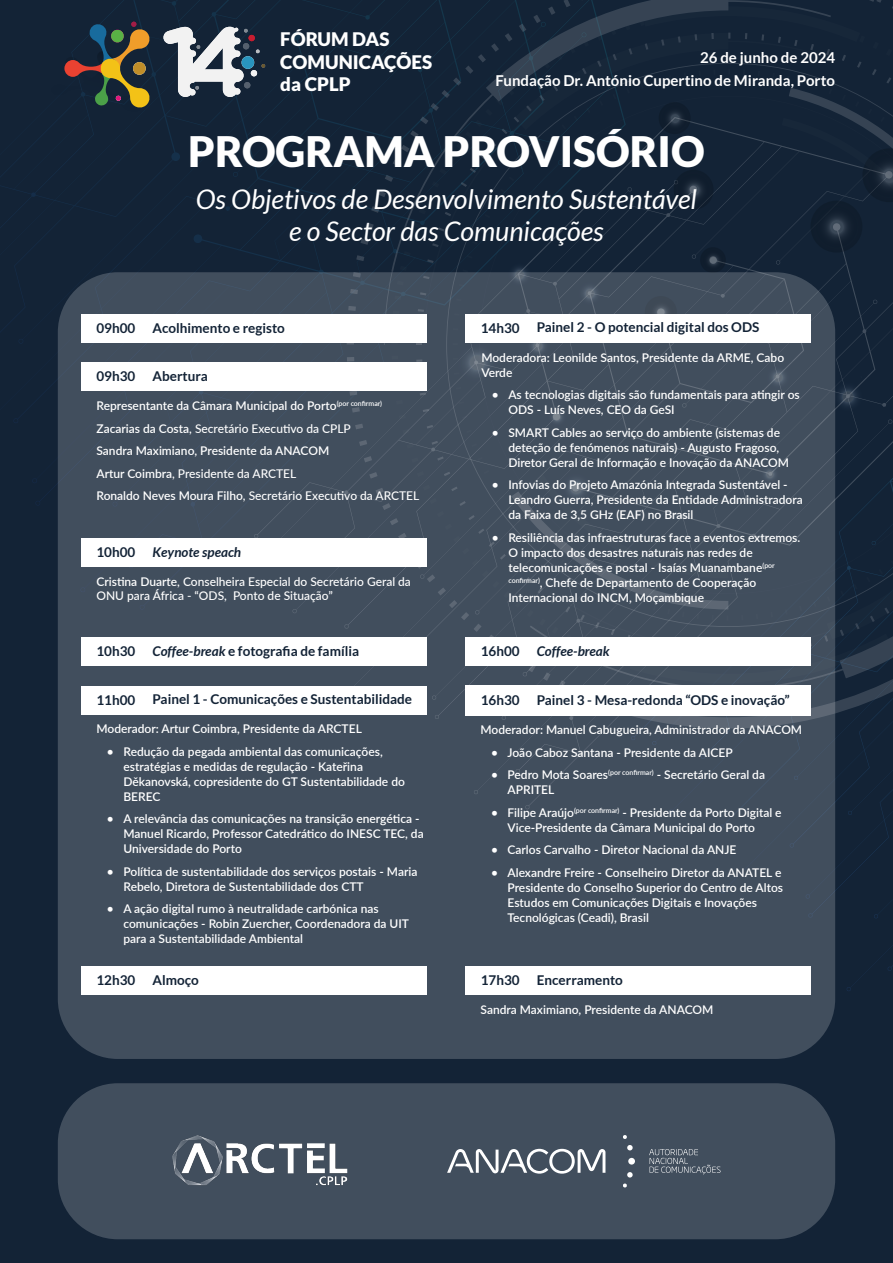
<style>
.page{position:relative;width:893px;height:1263px;background:#132336}
.page>*{position:absolute;margin:0;border:0;box-sizing:border-box;transform-origin:0 0}
.t1{font:900 42px "Lato";color:#fff}
.t2{font:italic 27px/32.4px "Lato";color:#fff;text-align:center}
.t3{font:900 18.75px/22.5px "Lato";color:#fff}
.t4{font:700 15px/23.2px "Lato";color:#fff;text-align:right}
.t5{font:700 13.5px "Lato";color:#132336}
.t6{font:italic 700 13.5px "Lato";color:#132336}
.t7{font:600 12px/15px "Lato";color:#fff}
.t8{font:500 12px/14.4px "Lato";color:#fff}
.s1{font-weight:500}
.s2{font-weight:600}
.s3{font-style:italic}
</style>
<div class="page">
<svg style="left:610px;top:28px;width:6px;height:4px"></svg>
<svg style="left:556px;top:33px;width:263px;height:258px"></svg>
<svg style="left:700px;top:247px;width:26px;height:26px"></svg>
<svg style="left:810px;top:201px;width:52px;height:52px"></svg>
<svg style="left:625px;top:0;width:268px;height:224px"></svg>
<svg style="left:0;top:0;width:556px;height:505px"></svg>
<svg style="left:835px;top:328px;width:58px;height:663px"></svg>
<div style="left:58px;top:272px;width:777px;height:787px;background:#414e5d;border-radius:60px"></div>
<div style="left:81px;top:314px;width:345px;height:28px;background:#fff"></div>
<div style="left:81px;top:966px;width:345px;height:29px;background:#fff"></div>
<div style="left:465px;top:637px;width:345px;height:29px;background:#fff"></div>
<div style="left:81px;top:362px;width:345px;height:29px;background:#fff"></div>
<div style="left:81px;top:538px;width:345px;height:29px;background:#fff"></div>
<div style="left:81px;top:686px;width:345px;height:28px;background:#fff"></div>
<div style="left:81px;top:637px;width:345px;height:29px;background:#fff"></div>
<div style="left:465px;top:314px;width:345px;height:28px;background:#fff"></div>
<div style="left:465px;top:686px;width:345px;height:30px;background:#fff"></div>
<div style="left:465px;top:966px;width:345px;height:29px;background:#fff"></div>
<div style="left:58px;top:1083px;width:777px;height:156px;background:#414e5d;border-radius:60px"></div>
<img style="left:172px;top:1135px;width:175px;height:51px">
<svg style="left:623px;top:1135px;width:12px;height:53px"></svg>
<svg style="left:649px;top:1149px;width:72px;height:25px"></svg>
<svg style="left:447px;top:1149px;width:158px;height:25px"></svg>
<svg style="left:51px;top:22px;width:99px;height:90px"></svg>
<svg style="left:163px;top:27px;width:102px;height:70px"></svg>
<h3 class="t3" style="left:280px;top:28px;width:153px">FÓRUM DAS<br>COMUNICAÇÕES da CPLP</h3>
<p class="t4" style="left:496px;top:45px;width:341px">26 de junho de 2024<br>Fundação Dr. António Cupertino de Miranda, Porto</p>
<h1 class="t1" style="left:188px;top:127px;width:518px">PROGRAMA PROVISÓRIO</h1>
<h2 class="t2" style="left:196px;top:184px;width:503px">Os Objetivos de Desenvolvimento Sustentável e o Sector das Comunicações</h2>
<p class="t5" style="left:96px;top:320px;width:40px">09h00</p>
<p class="t5" style="left:153px;top:320px;width:134px">Acolhimento e registo</p>
<p class="t5" style="left:96px;top:368px;width:40px">09h30</p>
<p class="t5" style="left:153px;top:368px;width:57px">Abertura</p>
<p class="t7" style="left:96px;top:394px;width:324px;line-height:22.5px">Representante da Câmara Municipal do Porto<sup>(por</sup> <sup>confirmar)<br></sup>Zacarias da Costa<span class="s1">, Secretário Executivo da CPLP<br></span>Sandra Maximiano, Presidente da ANACOM<br>Artur Coimbra<span class="s1">, Presidente da ARCTEL<br></span>Ronaldo Neves Moura Filho<span class="s1">, Secretário Executivo da ARCTEL</span></p>
<p class="t5" style="left:96px;top:544px;width:40px">10h00</p>
<p class="t6" style="left:153px;top:544px;width:90px">Keynote speach</p>
<p class="t8" style="left:96px;top:574px;width:316px"><span class="s2">Cristina Duarte</span>, Conselheira Especial do Secretário Geral da<br>ONU para África - “ODS, Ponto de Situação”</p>
<p class="t5" style="left:96px;top:644px;width:40px">10h30</p>
<p class="t5" style="left:153px;top:643px;width:208px"><span class="s3">Coffee-break</span> e fotografia de família</p>
<p class="t5" style="left:96px;top:692px;width:40px">11h00</p>
<p class="t5" style="left:153px;top:691px;width:261px">Painel 1 - Comunicações e Sustentabilidade</p>
<p class="t7" style="left:96px;top:721px;width:267px">Moderador: Artur Coimbra, Presidente da ARCTEL</p>
<p class="t7" style="left:123px;top:743px;width:283px;text-indent:-16px">• Redução da pegada ambiental das comunicações, estratégias e medidas de regulação - Kateřina Děkanovská, copresidente do GT Sustentabilidade do BEREC</p>
<p class="t7" style="left:123px;top:811px;width:302px;text-indent:-16px">• A relevância das comunicações na transição energética -<br>Manuel Ricardo, Professor Catedrático do INESC TEC, da<br>Universidade do Porto</p>
<p class="t7" style="left:123px;top:863px;width:295px;text-indent:-16px">• Política de sustentabilidade dos serviços postais - Maria<br>Rebelo, Diretora de Sustentabilidade dos CTT</p>
<p class="t7" style="left:123px;top:901px;width:287px;text-indent:-16px">• A ação digital rumo à neutralidade carbónica nas comunicações - Robin Zuercher, Coordenadora da UIT para a Sustentabilidade Ambiental</p>
<p class="t5" style="left:96px;top:972px;width:40px">12h30</p>
<p class="t5" style="left:153px;top:972px;width:48px">Almoço</p>
<p class="t5" style="left:481px;top:320px;width:40px">14h30</p>
<p class="t5" style="left:537px;top:319px;width:224px">Painel 2 - O potencial digital dos ODS</p>
<p class="t7" style="left:481px;top:349px;width:304px">Moderadora: Leonilde Santos, Presidente da ARME, Cabo<br>Verde</p>
<p class="t7" style="left:508px;top:387px;width:293px;text-indent:-16px">• As tecnologias digitais são fundamentais para atingir os<br>ODS - Luís Neves, CEO da GeSI</p>
<p class="t7" style="left:508px;top:424px;width:282px;text-indent:-16px">• SMART Cables ao serviço do ambiente (sistemas de deteção de fenómenos naturais) - Augusto Fragoso,<br>Diretor Geral de Informação e Inovação da ANACOM</p>
<p class="t7" style="left:508px;top:477px;width:296px;text-indent:-16px">• Infovias do Projeto Amazónia Integrada Sustentável -<br>Leandro Guerra, Presidente da Entidade Administradora da Faixa de 3,5 GHz (EAF) no Brasil</p>
<p class="t7" style="left:508px;top:529px;width:293px;text-indent:-16px">• Resiliência das infraestruturas face a eventos extremos.<br>O impacto dos desastres naturais nas redes de telecomunicações e postal - Isaías Muanambane<sup>(por confirmar)</sup>, Chefe de Departamento de Cooperação Internacional do INCM, Moçambique</p>
<p class="t5" style="left:481px;top:644px;width:40px">16h00</p>
<p class="t6" style="left:537px;top:643px;width:75px">Coffee-break</p>
<p class="t5" style="left:481px;top:693px;width:40px">16h30</p>
<p class="t5" style="left:537px;top:692px;width:254px">Painel 3 - Mesa-redonda “ODS e inovação”</p>
<p class="t7" style="left:480px;top:722px;width:323px">Moderador: Manuel Cabugueira, Administrador da ANACOM</p>
<p class="t7" style="left:491px;top:744px;width:243px">• João Caboz Santana - Presidente da AICEP</p>
<p class="t7" style="left:507px;top:767px;width:259px;text-indent:-16px">• Pedro Mota Soares<sup>(por</sup> <sup>confirmar)</sup> - Secretário Geral da<br>APRITEL</p>
<p class="t7" style="left:507px;top:804px;width:276px;text-indent:-16px">• Filipe Araújo<sup>(por</sup> <sup>confirmar)</sup> - Presidente da Porto Digital e<br>Vice-Presidente da Câmara Municipal do Porto</p>
<p class="t7" style="left:491px;top:842px;width:247px">• Carlos Carvalho - Diretor Nacional da ANJE</p>
<p class="t7" style="left:507px;top:864px;width:277px;text-indent:-16px">• Alexandre Freire - Conselheiro Diretor da ANATEL e Presidente do Conselho Superior do Centro de Altos Estudos em Comunicações Digitais e Inovações Tecnológicas (Ceadi), Brasil</p>
<p class="t5" style="left:481px;top:972px;width:40px">17h30</p>
<p class="t5" style="left:537px;top:972px;width:88px">Encerramento</p>
<p class="t7" style="left:481px;top:1001px;width:234px">Sandra Maximiano, Presidente da ANACOM</p>
</div>
